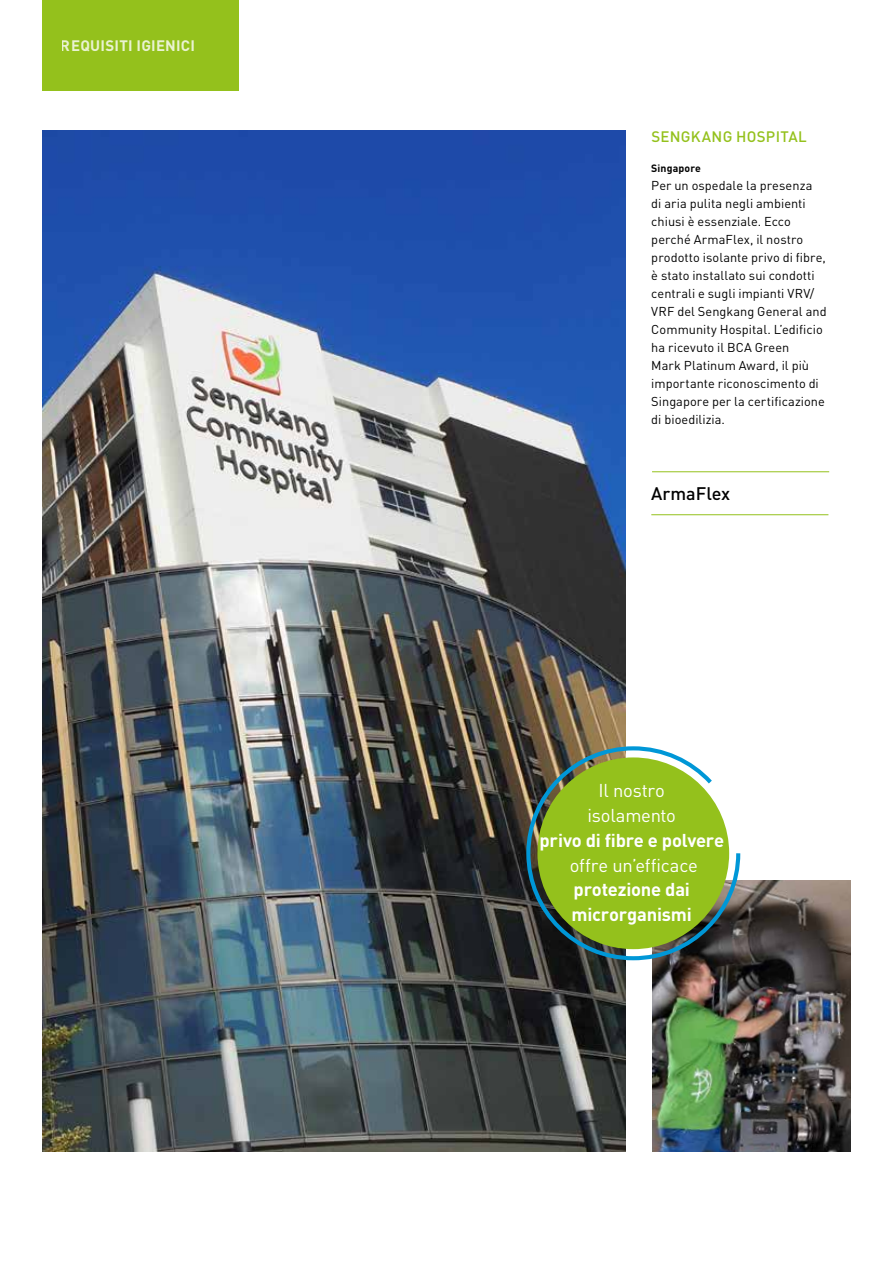
<style>
.page{position:relative;width:893px;height:1263px;background:#fff}
.page>*{position:absolute;margin:0;border:0;box-sizing:border-box;transform-origin:0 0}
.t1{font:700 18.45px/24.8px "DIN Pro";letter-spacing:-.01em;color:#fff}
.t2{font:18.45px/24.8px "DIN Pro";letter-spacing:-.015em;color:#fff;text-align:center}
.t3{font:500 18px "DIN Pro";color:#000}
.t4{font:700 15px "DIN Pro";letter-spacing:.015em;color:#fff}
.t5{font:500 15px "DIN Pro";letter-spacing:.015em;color:#94c11c}
.t6{font:12.75px/18px "DIN Pro";letter-spacing:.005em;color:#000}
.t7{font:700 10.5px "DIN Pro";letter-spacing:.01em;color:#000}
</style>
<div class="page">
<div style="left:43px;top:0;width:196px;height:91px;background:#94c11c"></div>
<img style="left:43px;top:130px;width:582px;height:1022px">
<img style="left:652px;top:880px;width:198px;height:272px">
<svg style="left:524px;top:744px;width:218px;height:218px;background:#85a643"></svg>
<hr style="left:652px;top:471px;width:177px;height:1px;background:#94c11c">
<hr style="left:651px;top:514px;width:177px;height:1px;background:#94c11c">
<p class="t4" style="left:61px;top:34px;width:136px">REQUISITI IGIENICI</p>
<p class="t5" style="left:651px;top:124px;width:157px">SENGKANG HOSPITAL</p>
<p class="t7" style="left:651px;top:160px;width:51px">Singapore</p>
<p class="t6" style="left:651px;top:175px;width:177px">Per un ospedale la presenza<br>di aria pulita negli ambienti chiusi è essenziale. Ecco perché ArmaFlex, il nostro prodotto isolante privo di fibre, è stato installato sui condotti centrali e sugli impianti VRV/<br>VRF del Sengkang General and<br>Community Hospital. L’edificio ha ricevuto il BCA Green<br>Mark Platinum Award, il più importante riconoscimento di<br>Singapore per la certificazione di bioedilizia.</p>
<h2 class="t3" style="left:651px;top:480px;width:80px">ArmaFlex</h2>
<h1 class="t2" style="left:587px;top:777px;width:90px">Il nostro isolamento</h1>
<h1 class="t1" style="left:539px;top:827px;width:186px">privo di fibre e polvere</h1>
<h1 class="t2" style="left:570px;top:851px;width:129px">offre un’efficace</h1>
<h1 class="t1" style="left:572px;top:876px;width:122px">protezione dai microrganismi</h1>
</div>
